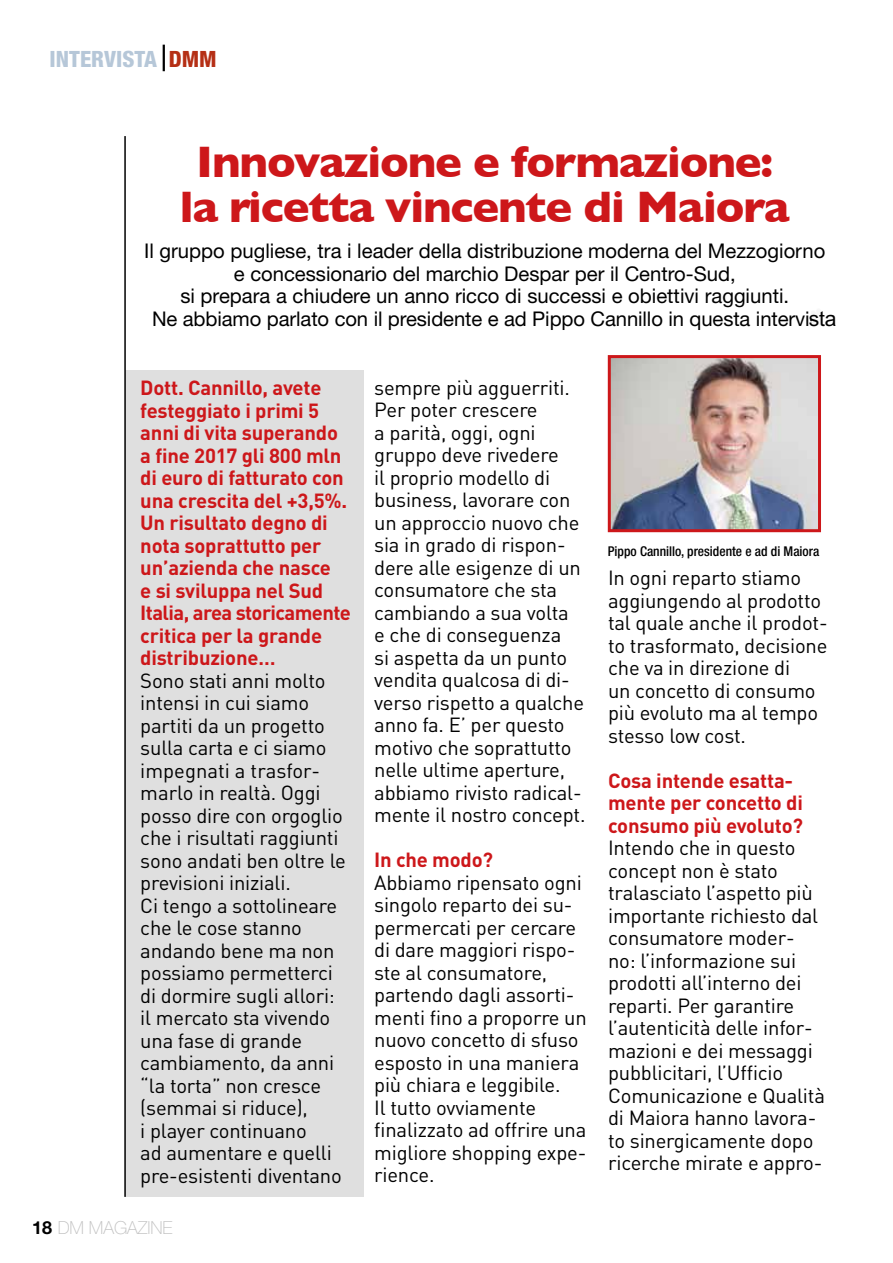
<style>
.page{position:relative;width:893px;height:1263px;background:#fff}
.page>*{position:absolute;margin:0;border:0;box-sizing:border-box;transform-origin:0 0}
.t1{font:700 45px/45px "Gill Sans";letter-spacing:-.025em;color:#cd171a;text-align:center}
.t2{font:23.7px "Arial";color:#000}
.t3{font:800 condensed 22.5px "Helvetica Neue";color:#b6c7d8}
.t4{font:20.25px/22.5px "DIN";letter-spacing:-.01em;color:#000}
.t5{font:700 20.25px/22.5px "DIN";letter-spacing:-.01em;color:#cd171a}
.t6{font:20.25px/22.5px "Helvetica Neue";color:#000;text-align:center}
.t7{font:100 18px "Helvetica Neue";letter-spacing:-.005em;color:#c0c0c0}
.t8{font:500 condensed 13.5px "Helvetica Neue";color:#000}
.s1{color:#b52f15}
.s2{font-weight:700;color:#000}
</style>
<div class="page">
<div style="left:125px;top:370px;width:239px;height:827px;background:#dfdfdf"></div>
<hr style="left:124px;top:136px;width:2px;height:1061px;background:#000">
<hr style="left:163px;top:45px;width:2px;height:26px;background:#000">
<img style="left:612px;top:359px;width:205px;height:169px">
<div style="left:608px;top:355px;width:213px;height:177px;border:3px solid #cd171a"></div>
<p class="t3" style="left:50px;top:45px;width:169px">INTERVISTA <span class="s1">DMM</span></p>
<h1 class="t1" style="left:180px;top:138px;width:611px">Innovazione e formazione: la ricetta vincente di Maiora</h1>
<p class="t6" style="left:144px;top:240px;width:682px">Il gruppo pugliese, tra i leader della distribuzione moderna del Mezzogiorno e concessionario del marchio Despar per il Centro-Sud,<br>si prepara a chiudere un anno ricco di successi e obiettivi raggiunti.<br>Ne abbiamo parlato con il presidente e ad Pippo Cannillo in questa intervi-</p>
<p class="t2" style="left:809px;top:311px;width:29px">sta</p>
<p class="t5" style="left:140px;top:376px;width:212px">Dott. Cannillo, avete festeggiato i primi 5 anni di vita superando a fine 2017 gli 800 mln di euro di fatturato con una crescita del +3,5%.<br>Un risultato degno di nota soprattutto per un’azienda che nasce<br>e si sviluppa nel Sud<br>Italia, area storicamente critica per la grande distribuzione…</p>
<p class="t4" style="left:140px;top:669px;width:207px">Sono stati anni molto intensi in cui siamo partiti da un progetto sulla carta e ci siamo impegnati a trasfor&shy;marlo in realtà. Oggi posso dire con orgoglio che i risultati raggiunti sono andati ben oltre le previsioni iniziali.<br>Ci tengo a sottolineare che le cose stanno andando bene ma non possiamo permetterci di dormire sugli allori: il mercato sta vivendo una fase di grande cambiamento, da anni “la torta” non cresce (semmai si riduce),<br>i player continuano<br>ad aumentare e quelli pre-esistenti diventano</p>
<p class="t7" style="left:32px;top:1217px;width:142px"><span class="s2">18</span> DM MAGAZINE</p>
<p class="t4" style="left:374px;top:376px;width:213px">sempre più agguerriti.<br>Per poter crescere<br>a parità, oggi, ogni gruppo deve rivedere<br>il proprio modello di business, lavorare con un approccio nuovo che sia in grado di rispon&shy;dere alle esigenze di un consumatore che sta cambiando a sua volta<br>e che di conseguenza<br>si aspetta da un punto vendita qualcosa di di&shy;verso rispetto a qualche anno fa. E’ per questo motivo che soprattutto nelle ultime aperture, abbiamo rivisto radical&shy;mente il nostro concept.</p>
<p class="t5" style="left:374px;top:848px;width:120px">In che modo?</p>
<p class="t4" style="left:374px;top:871px;width:214px">Abbiamo ripensato ogni singolo reparto dei su&shy;permercati per cercare di dare maggiori rispo&shy;ste al consumatore, partendo dagli assorti&shy;menti fino a proporre un nuovo concetto di sfuso esposto in una maniera più chiara e leggibile.<br>Il tutto ovviamente finalizzato ad offrire una migliore shopping expe&shy;rience.</p>
<p class="t8" style="left:608px;top:543px;width:213px">Pippo Cannillo, presidente e ad di Maiora</p>
<p class="t4" style="left:608px;top:566px;width:221px">In ogni reparto stiamo aggiungendo al prodotto tal quale anche il prodot&shy;to trasformato, decisione che va in direzione di<br>un concetto di consumo più evoluto ma al tempo stesso low cost.</p>
<p class="t5" style="left:608px;top:768px;width:197px">Cosa intende esatta&shy;mente per concetto di consumo più evoluto?</p>
<p class="t4" style="left:608px;top:836px;width:218px">Intendo che in questo concept non è stato tralasciato l’aspetto più importante richiesto dal consumatore moder&shy;no: l’informazione sui prodotti all’interno dei reparti. Per garantire l’autenticità delle infor&shy;mazioni e dei messaggi pubblicitari, l’Ufficio<br>Comunicazione e Qualità di Maiora hanno lavora&shy;to sinergicamente dopo ricerche mirate e appro-</p>
</div>
